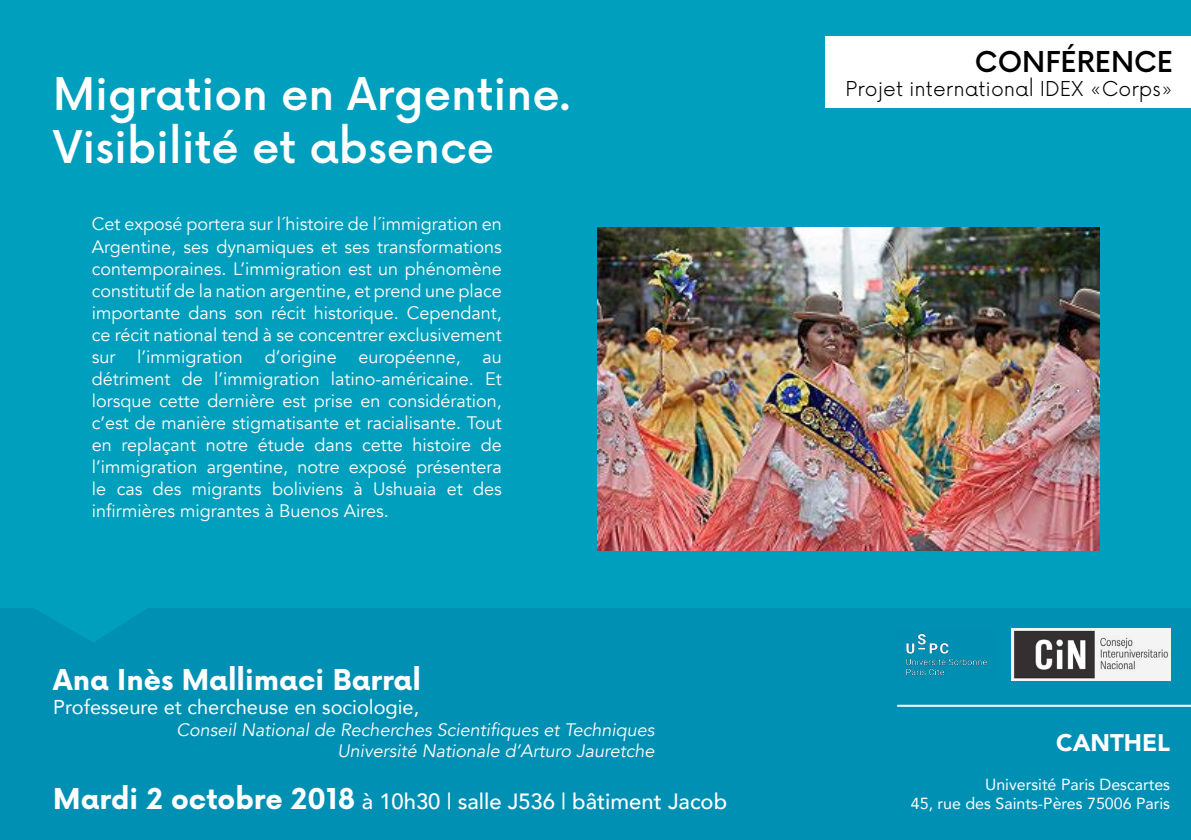
<style>
.page{position:relative;width:1191px;height:840px;background:#fff}
.page>*{position:absolute;margin:0;border:0;box-sizing:border-box;transform-origin:0 0}
.t1{font:500 44px "Now";color:#fff}
.t2{font:700 28px "Now";color:#fff}
.t3{font:500 28px "Now";color:#000}
.t4{font:900 24px "Avenir";color:#fff}
.t5{font:500 22px "Avenir";color:#fff}
.t6{font:20px "Avenir";color:#fff}
.t7{font:300 20px "Now";color:#000}
.t8{font:18px/22px "Avenir";color:#fff;text-align:justify}
.t9{font:italic 18px "Avenir";color:#fff}
.t10{font:16px "Avenir";color:#fff}
.s1{font-family:"Now";font-weight:700;font-size:28px}
</style>
<div class="page">
<div style="left:0;top:0;width:1191px;height:609px;background:#009fbd"></div>
<div style="left:0;top:608px;width:1191px;height:231px;background:#0090b4"></div>
<img style="left:906px;top:633px;width:81px;height:43px">
<hr style="left:897px;top:704px;width:294px;height:2px;background:#fff">
<div style="left:825px;top:36px;width:366px;height:72px;background:#fff"></div>
<svg style="left:35px;top:608px;width:112px;height:34px;fill:#009ebc"></svg>
<img style="left:597px;top:227px;width:502px;height:323px">
<img style="left:1011px;top:628px;width:159px;height:51px">
<p class="t1" style="left:53px;top:60px;width:519px">Migration en Argentine.</p>
<p class="t1" style="left:53px;top:113px;width:442px">Visibilité et absence</p>
<p class="t8" style="left:92px;top:213px;width:411px">Cet exposé portera sur l´histoire de l´immigration en Argentine, ses dynamiques et ses transformations contemporaines. L’immigration est un phénomène constitutif de la nation argentine, et prend une place importante dans son récit historique. Cependant, ce récit national tend à se concentrer exclusivement sur l’immigration d’origine européenne, au détriment de l’immigration latino-américaine. Et lorsque cette dernière est prise en considération, c’est de manière stigmatisante et racialisante. Tout en replaçant notre étude dans cette histoire de l’immigration argentine, notre exposé présentera le cas des migrants boliviens à Ushuaia et des infirmières migrantes à Buenos Aires.</p>
<p class="t2" style="left:53px;top:658px;width:369px">Ana Inès Mallimaci Barral</p>
<p class="t6" style="left:53px;top:690px;width:367px">Professeure et chercheuse en sociologie,</p>
<p class="t9" style="left:176px;top:718px;width:479px">Conseil National de Recherches Scientifiques et Techniques</p>
<p class="t9" style="left:337px;top:740px;width:318px">Université Nationale d’Arturo Jauretche</p>
<p class="t5" style="left:53px;top:781px;width:675px"><span class="s1">Mardi 2 octobre 2018</span> à 10h30 | salle J536 | bâtiment Jacob</p>
<p class="t3" style="left:975px;top:40px;width:200px">CONFÉRENCE</p>
<p class="t7" style="left:845px;top:72px;width:329px">Projet international IDEX «Corps»</p>
<p class="t4" style="left:1056px;top:722px;width:115px">CANTHEL</p>
<p class="t10" style="left:985px;top:770px;width:186px">Université Paris Descartes</p>
<p class="t10" style="left:911px;top:790px;width:261px">45, rue des Saints-Pères 75006 Paris</p>
</div>
